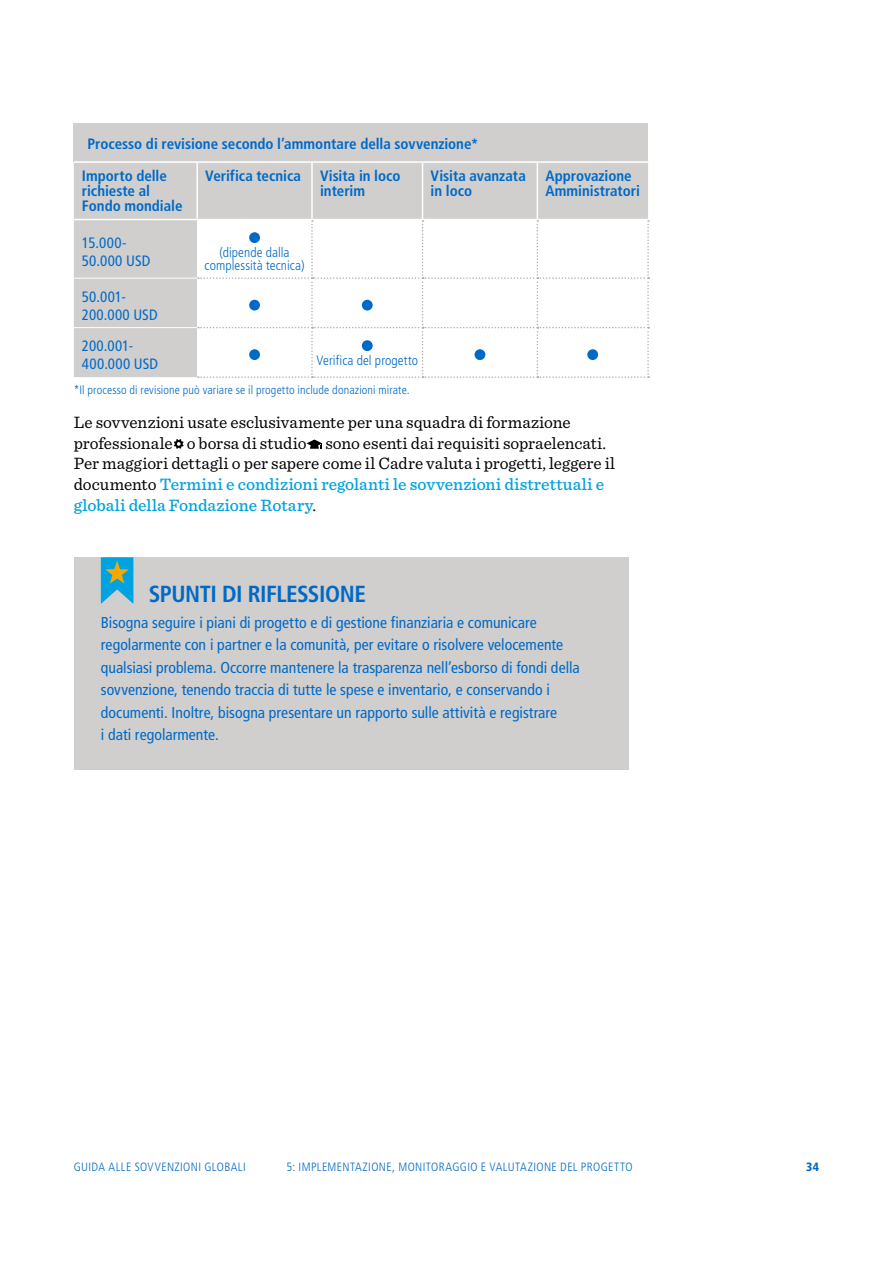
<style>
.page{position:relative;width:893px;height:1263px;background:#fff}
.page>*{position:absolute;margin:0;border:0;box-sizing:border-box;transform-origin:0 0}
.t1{font:700 condensed 23.25px "Frutiger LT Std";letter-spacing:-.02em;color:#0069c8}
.t2{font:17.25px/20.7px "Sentinel";color:#000}
.t3{font:condensed 15.75px/22.5px "Frutiger LT Std";color:#0069c8}
.t4{font:700 condensed 15px/15px "Frutiger LT Std";color:#0069c8}
.t5{font:condensed 15px/18px "Frutiger LT Std";letter-spacing:.025em;color:#0069c8}
.t6{font:300 condensed 13.5px/13.5px "Frutiger LT Std";letter-spacing:.005em;color:#0069c8;text-align:center}
.t7{font:300 condensed 12px "Frutiger LT Std";letter-spacing:.02em;color:#0069c8}
.t8{font:900 condensed 12px "Frutiger LT Std";color:#0069c8}
.s1{font-weight:500;color:#00a2e0}
</style>
<div class="page">
<div style="left:74px;top:557px;width:554px;height:213px;background:#d0cfcd"></div>
<svg style="left:101px;top:557px;width:32px;height:47px;background:#40aac0"></svg>
<div style="left:74px;top:124px;width:574px;height:38px;background:#d0cfcd"></div>
<div style="left:74px;top:163px;width:574px;height:214px;background:#d0cfcd"></div>
<hr style="left:74px;top:278px;width:123px;height:1px;background:#fff">
<hr style="left:74px;top:327px;width:123px;height:1px;background:#fff">
<hr style="left:74px;top:161px;width:123px;height:2px;background:#fff">
<hr style="left:197px;top:161px;width:115px;height:2px;background:#fff">
<hr style="left:312px;top:161px;width:111px;height:2px;background:#fff">
<hr style="left:423px;top:161px;width:114px;height:2px;background:#fff">
<hr style="left:537px;top:161px;width:111px;height:2px;background:#fff">
<hr style="left:311px;top:163px;width:2px;height:56px;background:#fff">
<hr style="left:422px;top:163px;width:1px;height:56px;background:#fff">
<hr style="left:537px;top:163px;width:1px;height:56px;background:#fff">
<hr style="left:74px;top:219px;width:123px;height:1px;background:#fff">
<hr style="left:197px;top:219px;width:115px;height:1px;background:#fff">
<hr style="left:312px;top:219px;width:111px;height:1px;background:#fff">
<hr style="left:423px;top:219px;width:114px;height:1px;background:#fff">
<hr style="left:537px;top:219px;width:112px;height:1px;background:#fff">
<hr style="left:196px;top:163px;width:2px;height:56px;background:#fff">
<svg style="left:198px;top:220px;width:451px;height:158px"></svg>
<div style="left:249px;top:232px;width:11px;height:11px;background:#0069c8;border-radius:50%"></div>
<div style="left:249px;top:300px;width:11px;height:11px;background:#0069c8;border-radius:50%"></div>
<div style="left:362px;top:300px;width:11px;height:11px;background:#0069c8;border-radius:50%"></div>
<div style="left:249px;top:349px;width:11px;height:11px;background:#0069c8;border-radius:50%"></div>
<div style="left:362px;top:340px;width:11px;height:11px;background:#0069c8;border-radius:50%"></div>
<div style="left:475px;top:349px;width:10px;height:11px;background:#0069c8;border-radius:50%"></div>
<div style="left:587px;top:349px;width:11px;height:11px;background:#0069c8;border-radius:50%"></div>
<svg style="left:174px;top:439px;width:10px;height:10px"></svg>
<svg style="left:307px;top:439px;width:15px;height:10px"></svg>
<p class="t4" style="left:82px;top:127px;width:398px;line-height:32.8px;text-indent:5px">Processo di revisione secondo l’ammontare della sovvenzione*<br>Importo delle</p>
<p class="t4" style="left:82px;top:184px;width:102px">richieste al<br>Fondo mondiale</p>
<p class="t4" style="left:205px;top:169px;width:97px">Verifica tecnica</p>
<p class="t4" style="left:320px;top:169px;width:82px">Visita in loco interim</p>
<p class="t4" style="left:431px;top:169px;width:97px">Visita avanzata in loco</p>
<p class="t4" style="left:545px;top:169px;width:96px">Approvazione<br>Amministratori</p>
<p class="t5" style="left:82px;top:233px;width:70px">15.000-<br>50.000 USD</p>
<p class="t6" style="left:205px;top:245px;width:101px">(dipende dalla complessità tecnica)</p>
<p class="t5" style="left:82px;top:287px;width:77px">50.001-<br>200.000 USD</p>
<p class="t5" style="left:82px;top:337px;width:78px">200.001-<br>400.000 USD</p>
<p class="t6" style="left:316px;top:353px;width:103px">Verifica del progetto</p>
<p class="t7" style="left:74px;top:383px;width:337px">*Il processo di revisione può variare se il progetto include donazioni mirate.</p>
<p class="t2" style="left:74px;top:411px;width:543px">Le sovvenzioni usate esclusivamente per una squadra di formazione professionale o borsa di studio sono esenti dai requisiti sopraelencati.<br>Per maggiori dettagli o per sapere come il Cadre valuta i progetti, leggere il documento <span class="s1">Termini e condizioni regolanti le sovvenzioni distrettuali e globali della Fondazione Rotary</span>.</p>
<h1 class="t1" style="left:149px;top:580px;width:219px">SPUNTI DI RIFLESSIONE</h1>
<p class="t3" style="left:101px;top:611px;width:480px">Bisogna seguire i piani di progetto e di gestione finanziaria e comunicare regolarmente con i partner e la comunità, per evitare o risolvere velocemente qualsiasi problema. Occorre mantenere la trasparenza nell’esborso di fondi della sovvenzione, tenendo traccia di tutte le spese e inventario, e conservando i documenti. Inoltre, bisogna presentare un rapporto sulle attività e registrare<br>i dati regolarmente.</p>
<p class="t7" style="left:74px;top:1160px;width:173px">GUIDA ALLE SOVVENZIONI GLOBALI</p>
<p class="t7" style="left:286px;top:1160px;width:347px">5: IMPLEMENTAZIONE, MONITORAGGIO E VALUTAZIONE DEL PROGETTO</p>
<p class="t8" style="left:806px;top:1159px;width:14px">34</p>
</div>
